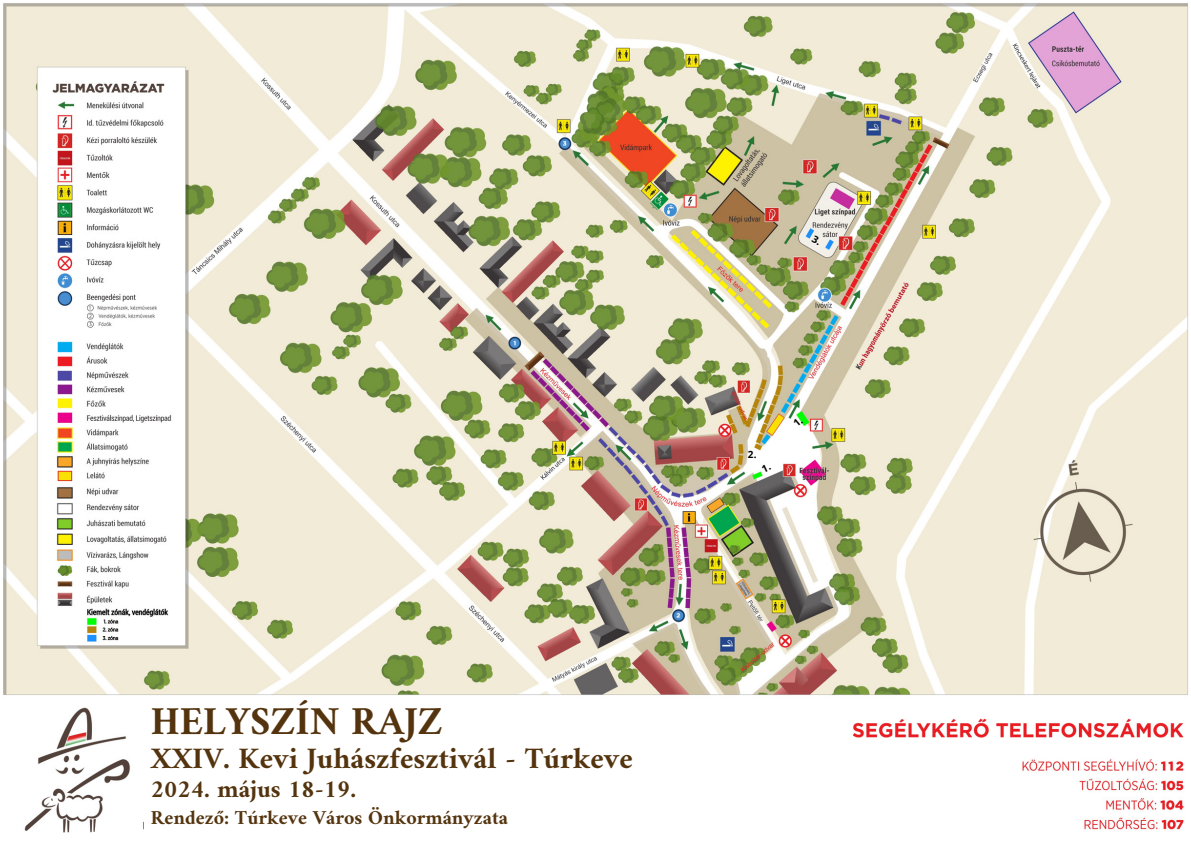
<style>
.page{position:relative;width:1191px;height:843px;background:#fff}
.page>*{position:absolute;margin:0;border:0;box-sizing:border-box;transform-origin:0 0}
.t1{font:700 40px "Amiri";color:#54340e}
.t2{font:700 30px "Amiri";color:#54340e}
.t3{font:700 25px "Amiri";color:#54340e}
.t4{font:700 20px "Amiri";color:#54340e}
.t5{font:700 10px "Open Sans";color:#000}
</style>
<div class="page">
<img style="left:3px;top:3px;width:1185px;height:830px">
<div style="left:145px;top:695px;width:348px;height:147px;background:#fff"></div>
<svg style="left:792px;top:419px;width:11px;height:8px"></svg>
<svg style="left:761px;top:464px;width:10px;height:8px"></svg>
<svg style="left:811px;top:235px;width:8px;height:10px"></svg>
<p class="t1" style="left:151px;top:696px;width:293px">HELYSZÍN RAJZ</p>
<p class="t2" style="left:151px;top:740px;width:483px">XXIV. Kevi Juhászfesztivál - Túrkeve</p>
<p class="t3" style="left:151px;top:773px;width:207px">2024. május 18-19.</p>
<p class="t4" style="left:151px;top:805px;width:358px">Rendező: Túrkeve Város Önkormányzata</p>
<h2 class="t5" style="left:748px;top:447px;width:10px">2.</h2>
</div>
